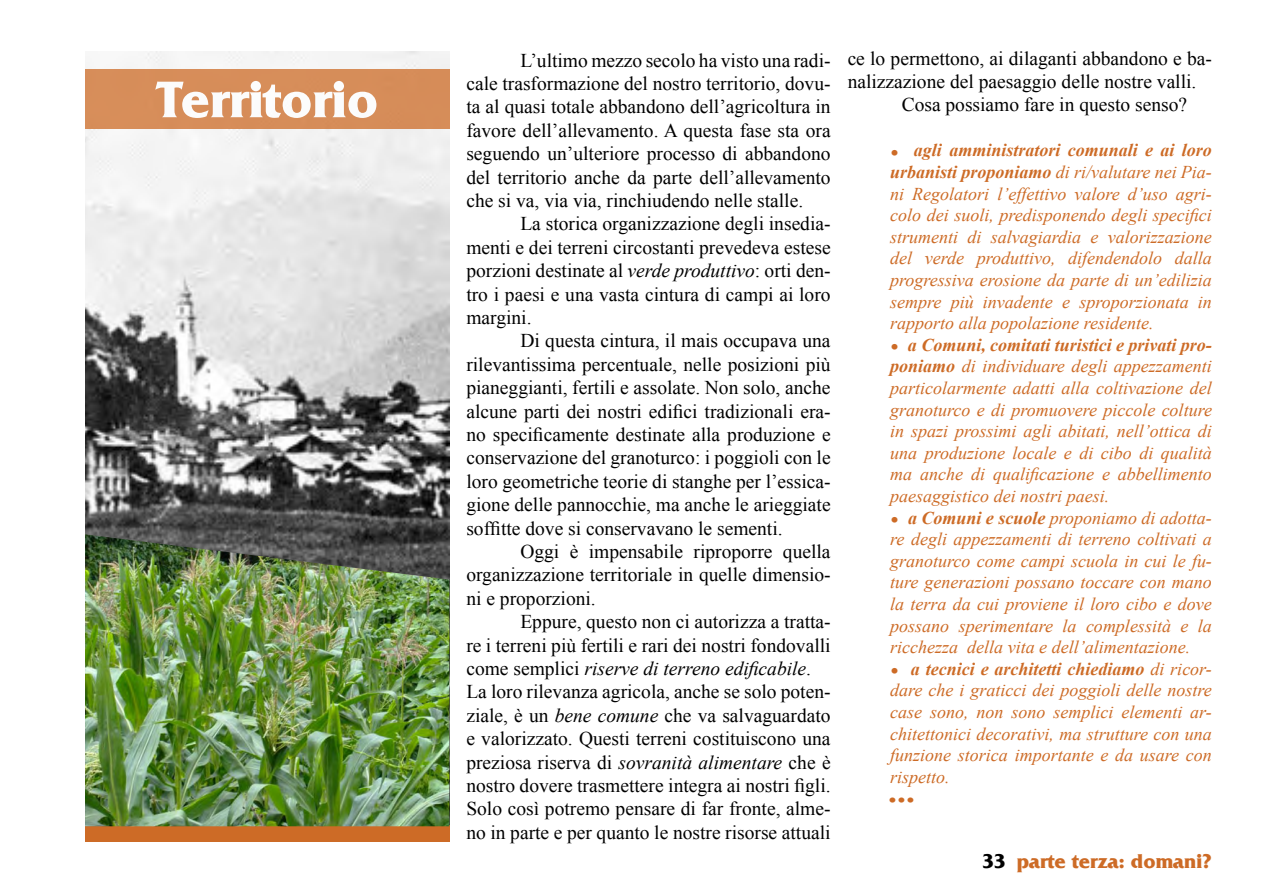
<style>
.page{position:relative;width:1263px;height:893px;background:#fff}
.page>*{position:absolute;margin:0;border:0;box-sizing:border-box;transform-origin:0 0}
.t1{font:54px "France";color:#fff}
.t2{font:italic 700 36px "Times New Roman";color:#cd6b26}
.t3{font:21px "France";color:#cd6b26}
.t4{font:19.5px/23.4px "Times New Roman";color:#000;text-align:justify}
.t5{font:italic 18px/21.6px "Times New Roman";color:#cd6b26}
.s1{font-style:italic}
.s2{font-weight:700;font-style:normal;font-size:36px}
.s3{font-weight:700}
.s4{color:#000}
</style>
<div class="page">
<div style="left:85px;top:51px;width:364px;height:791px;background:#cd6b26"></div>
<img style="left:85px;top:51px;width:364px;height:483px">
<div style="left:85px;top:69px;width:364px;height:59px;background:#d68d59"></div>
<img style="left:85px;top:534px;width:364px;height:292px">
<h1 class="t1" style="left:156px;top:69px;width:223px">Territorio</h1>
<p class="t4" style="left:466px;top:48px;width:366px;text-indent:54px">L’ultimo mezzo secolo ha visto una radi&shy;cale trasformazione del nostro territorio, dovu&shy;ta al quasi totale abbandono dell’agricoltura in favore dell’allevamento. A questa fase sta ora seguendo un’ulteriore processo di abbandono del territorio anche da parte dell’allevamento che si va, via via, rinchiudendo nelle stalle.</p>
<p class="t4" style="left:466px;top:212px;width:366px;text-indent:54px">La storica organizzazione degli insedia&shy;menti e dei terreni circostanti prevedeva estese porzioni destinate al <span class="s1">verde produttivo</span>: orti den&shy;tro i paesi e una vasta cintura di campi ai loro margini.</p>
<p class="t4" style="left:466px;top:329px;width:366px;text-indent:54px">Di questa cintura, il mais occupava una rilevantissima percentuale, nelle posizioni più pianeggianti, fertili e assolate. Non solo, anche alcune parti dei nostri edifici tradizionali era&shy;no specificamente destinate alla produzione e conservazione del granoturco: i poggioli con le loro geometriche teorie di stanghe per l’essica&shy;gione delle pannocchie, ma anche le arieggiate soffitte dove si conservavano le sementi.</p>
<p class="t4" style="left:466px;top:539px;width:366px;text-indent:54px">Oggi è impensabile riproporre quella organizzazione territoriale in quelle dimensio&shy;ni e proporzioni.</p>
<p class="t4" style="left:466px;top:610px;width:366px;text-align:left;text-indent:54px">Eppure, questo non ci autorizza a tratta&shy;re i terreni più fertili e rari dei nostri fondovalli come semplici <span class="s1">riserve di terreno edificabile</span>.<br>La loro rilevanza agricola, anche se solo poten&shy;ziale, è un <span class="s1">bene comune</span> che va salvaguardato e valorizzato. Questi terreni costituiscono una preziosa riserva di <span class="s1">sovranità alimentare</span> che è nostro dovere trasmettere integra ai nostri figli.<br>Solo così potremo pensare di far fronte, alme&shy;no in parte e per quanto le nostre risorse attuali</p>
<p class="t4" style="left:848px;top:46px;width:366px">ce lo permettono, ai dilaganti abbandono e ba-</p>
<p class="t4" style="left:848px;top:69px;width:350px">nalizzazione del paesaggio delle nostre valli.</p>
<p class="t4" style="left:902px;top:93px;width:287px">Cosa possiamo fare in questo senso?</p>
<p class="t5" style="left:890px;top:139px;width:323px"><span class="s2">.</span> <span class="s3">agli amministratori comunali e ai loro urbanisti proponiamo</span> di ri/valutare nei Pia&shy;ni Regolatori l’effettivo valore d’uso agri&shy;colo dei suoli, predisponendo degli specifici strumenti di salvagiardia e valorizzazione del verde produttivo, difendendolo dalla progressiva erosione da parte di un’edilizia sempre più invadente e sproporzionata in rapporto alla popolazione residente.<br><span class="s2">.</span> <span class="s3">a Comuni, comitati turistici e privati pro&shy;poniamo</span> di individuare degli appezzamenti particolarmente adatti alla coltivazione del granoturco e di promuovere piccole colture in spazi prossimi agli abitati, nell’ottica di una produzione locale e di cibo di qualità ma anche di qualificazione e abbellimento paesaggistico dei nostri paesi.<br><span class="s2">.</span> <span class="s3">a Comuni e scuole</span> proponiamo di adotta&shy;re degli appezzamenti di terreno coltivati a granoturco come campi scuola in cui le fu&shy;ture generazioni possano toccare con mano la terra da cui proviene il loro cibo e dove possano sperimentare la complessità e la ricchezza della vita e dell’alimentazione.<br><span class="s2">.</span> <span class="s3">a tecnici e architetti chiediamo</span> di ricor&shy;dare che i graticci dei poggioli delle nostre case sono, non sono semplici elementi ar&shy;chitettonici decorativi, ma strutture con una funzione storica importante e da usare con rispetto.</p>
<h2 class="t2" style="left:890px;top:769px;width:28px">...</h2>
<p class="t3" style="left:982px;top:849px;width:231px"><span class="s4">33</span> parte terza: domani?</p>
</div>
